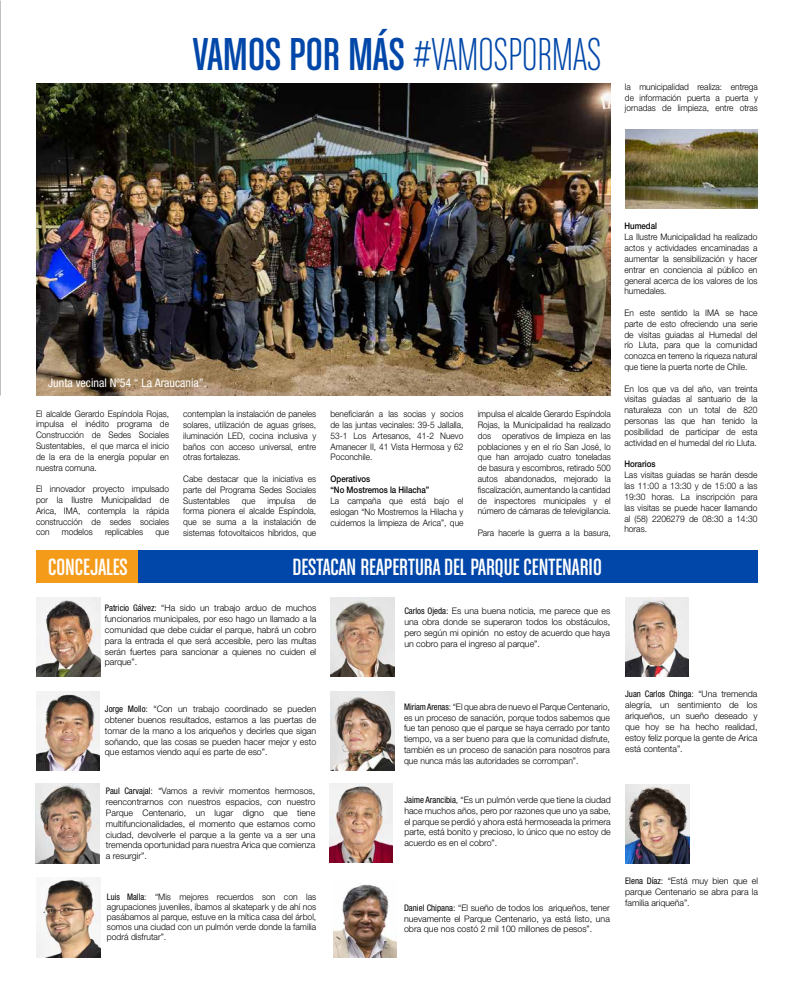
<style>
.page{position:relative;width:794px;height:993px;background:#fff}
.page>*{position:absolute;margin:0;border:0;box-sizing:border-box;transform-origin:0 0}
.t1{font:49px "Chalet Comprime Milan Eighty";color:#0047a9}
.t2{font:25px "Chalet Comprime Cologne Eighty";color:#fff}
.t3{font:condensed 12px "Helvetica Neue LT Std";color:#fff}
.t4{font:300 9px/10.8px "Helvetica Neue LT Std";color:#000;text-align:justify}
.t5{font:300 9px/10.8px "Helvetica Neue LT Std";color:#000;text-align:justify;scale:.93 1}
.t6{font:300 9px/10.8px "Helvetica Neue LT Std";color:#000;text-align:justify;scale:.94 1}
.t7{font:300 9px/10.8px "Helvetica Neue LT Std";color:#000;text-align:justify;scale:.95 1}
.t8{font:500 9px/11px "Helvetica Neue LT Std";color:#000;scale:.88 1}
.s1{font-family:"Chalet Comprime Cologne Eighty"}
.s2{font-weight:400;font-stretch:condensed}
</style>
<div class="page">
<div style="left:36px;top:550px;width:722px;height:32px;background:#0047a9"></div>
<div style="left:36px;top:550px;width:101px;height:32px;background:#f59b1a"></div>
<img style="left:0;top:0;width:1px;height:395px">
<img style="left:36px;top:83px;width:575px;height:313px">
<img style="left:37px;top:597px;width:63px;height:79px">
<img style="left:330px;top:597px;width:64px;height:79px">
<img style="left:36px;top:691px;width:64px;height:79px">
<img style="left:330px;top:691px;width:64px;height:79px">
<img style="left:36px;top:783px;width:64px;height:80px">
<img style="left:625px;top:597px;width:64px;height:79px">
<img style="left:36px;top:877px;width:64px;height:80px">
<img style="left:625px;top:784px;width:64px;height:79px">
<img style="left:330px;top:783px;width:63px;height:79px">
<img style="left:625px;top:129px;width:133px;height:80px">
<img style="left:333px;top:884px;width:64px;height:73px">
<h1 class="t1" style="left:193px;top:28px;width:410px"><span class="s1">VAMOS POR MÁS</span> #VAMOSPORMAS</h1>
<p class="t5" style="left:625px;top:81px;width:145px">la municipalidad realiza: entrega de información puerta a puerta y jornadas de limpieza, entre otras</p>
<h3 class="t3" style="left:48px;top:376px;width:160px">Junta vecinal Nº54 “ La Araucania”.</h3>
<p class="t5" style="left:36px;top:407px;width:145px">El alcalde Gerardo Espíndola Rojas, impulsa el inédito programa de Construcción de Sedes Sociales Sustentables, el que marca el inicio de la era de la energía popular en nuestra comuna.</p>
<p class="t5" style="left:36px;top:483px;width:145px">El innovador proyecto impulsado por la Ilustre Municipalidad de Arica, IMA, contempla la rápida construcción de sedes sociales con</p>
<p class="t5" style="left:183px;top:408px;width:145px">contemplan la instalación de paneles solares, utilización de aguas grises, iluminación LED, cocina inclusiva y baños con acceso universal, entre otras fortalezas.</p>
<p class="t5" style="left:183px;top:473px;width:145px">Cabe destacar que la iniciativa es parte del Programa Sedes Sociales Sustentables</p>
<p class="t5" style="left:330px;top:408px;width:145px">beneficiarán a las socias y socios de las juntas vecinales: 39-5 Jallalla, 53-1 Los Artesanos, 41-2 Nuevo Amanecer II, 41 Vista Hermosa y 62<br>Poconchile.</p>
<p class="t8" style="left:330px;top:473px;width:114px">Operativos<br>“No Mostremos la Hilacha”</p>
<p class="t5" style="left:330px;top:495px;width:145px">La campaña que está bajo el eslogan “No Mostremos la Hilacha y cuidemos la limpieza de Arica”, que</p>
<p class="t5" style="left:478px;top:408px;width:145px">impulsa el alcalde Gerardo Espíndola Rojas, la Municipalidad ha realizado dos operativos de limpieza en las poblaciones y en el río San José, lo que han arrojado cuatro toneladas de basura y escombros, retirado 500 autos abandonados, mejorado la fiscalización, aumentando la cantidad de inspectores municipales y el número de cámaras de televigilancia.</p>
<p class="t5" style="left:478px;top:527px;width:145px">Para hacerle la guerra a la basura,</p>
<p class="t5" style="left:183px;top:494px;width:145px;text-indent:124px">de forma pionera el alcalde Espíndola, que se suma a la instalación de sistemas fotovoltaicos híbridos, que</p>
<p class="t5" style="left:242px;top:494px;width:16px">que</p>
<p class="t5" style="left:267px;top:494px;width:31px">impulsa</p>
<p class="t5" style="left:62px;top:526px;width:35px">modelos</p>
<p class="t5" style="left:105px;top:526px;width:43px">replicables</p>
<p class="t5" style="left:155px;top:526px;width:16px">que</p>
<h2 class="t2" style="left:48px;top:553px;width:81px">CONCEJALES</h2>
<h2 class="t2" style="left:292px;top:553px;width:311px">DESTACAN REAPERTURA DEL PARQUE CENTENARIO</h2>
<p class="t4" style="left:105px;top:602px;width:213px"><span class="s2">Patricio Gálvez:</span> “Ha sido un trabajo arduo de muchos funcionarios municipales, por eso hago un llamado a la comunidad que debe cuidar el parque, habrá un cobro para la entrada el que será accesible, pero las multas serán fuertes para sancionar a quienes no cuiden el parque”.</p>
<p class="t4" style="left:404px;top:605px;width:207px"><span class="s2">Carlos Ojeda</span>: Es una buena noticia, me parece que es una obra donde se superaron todos los obstáculos, pero según mi opinión no estoy de acuerdo que haya un cobro para el ingreso al parque”.</p>
<p class="t4" style="left:105px;top:703px;width:213px"><span class="s2">Jorge Mollo</span>: “Con un trabajo coordinado se pueden obtener buenos resultados, estamos a las puertas de tomar de la mano a los ariqueños y decirles que sigan soñando, que las cosas se pueden hacer mejor y esto que estamos viendo aquí es parte de eso”.</p>
<p class="t7" style="left:404px;top:700px;width:218px"><span class="s2">Miriam Arenas</span>: “El que abra de nuevo el Parque Centenario, es un proceso de sanación, porque todos sabemos que fue tan penoso que el parque se haya cerrado por tanto tiempo, va a ser bueno para que la comunidad disfrute, también es un proceso de sanación para nosotros para que nunca más las autoridades se corrompan”.</p>
<p class="t4" style="left:106px;top:785px;width:211px"><span class="s2">Paul Carvajal</span>: “Vamos a revivir momentos hermosos, reencontrarnos con nuestros espacios, con nuestro Parque Centenario, un lugar digno que tiene multifuncionalidades, el momento que estamos como ciudad, devolverle el parque a la gente va a ser una tremenda oportunidad para nuestra Arica que comienza a resurgir”.</p>
<p class="t4" style="left:404px;top:793px;width:208px"><span class="s2">Jaime Arancibia</span>, “Es un pulmón verde que tiene la ciudad hace muchos años, pero por razones que uno ya sabe, el parque se perdió y ahora está hermoseada la primera parte, está bonito y precioso, lo único que no estoy de acuerdo es en el cobro”.</p>
<p class="t7" style="left:107px;top:891px;width:222px;line-height:10px"><span class="s2">Luis Malla</span>: “Mis mejores recuerdos son con las agrupaciones juveniles, íbamos al skatepark y de ahí nos pasábamos al parque, estuve en la mítica casa del árbol, somos una ciudad con un pulmón verde donde la familia podrá disfrutar”.</p>
<p class="t4" style="left:404px;top:901px;width:207px"><span class="s2">Daniel Chipana</span>: “El sueño de todos los ariqueños, tener nuevamente el Parque Centenario, ya está listo, una obra que nos costó 2 mil 100 millones de pesos”.</p>
<p class="t8" style="left:624px;top:220px;width:39px">Humedal</p>
<p class="t6" style="left:624px;top:231px;width:143px">La Ilustre Municipalidad ha realizado actos y actividades encaminadas a aumentar la sensibilización y hacer entrar en conciencia al público en general acerca de los valores de los humedales.</p>
<p class="t6" style="left:624px;top:307px;width:143px">En este sentido la IMA se hace parte de esto ofreciendo una serie de visitas guiadas al Humedal del río Lluta, para que la comunidad conozca en terreno la riqueza natural que tiene la puerta norte de Chile.</p>
<p class="t6" style="left:624px;top:382px;width:143px">En los que va del año, van treinta visitas guiadas al santuario de la naturaleza con un total de 820 personas las que han tenido la posibilidad de participar de esta actividad en el humedal del rio Lluta.</p>
<p class="t8" style="left:624px;top:458px;width:37px">Horarios</p>
<p class="t6" style="left:624px;top:469px;width:143px">Las visitas guiadas se harán desde las 11:00 a 13:30 y de 15:00 a las 19:30 horas. La inscripción para las visitas se puede hacer llamando al (58) 2206279 de 08:30 a 14:30 horas.</p>
<p class="t4" style="left:625px;top:688px;width:134px"><span class="s2">Juan Carlos Chinga</span>: “Una tremenda alegría, un sentimiento de los ariqueños, un sueño deseado y que hoy se ha hecho realidad, estoy feliz porque la gente de Arica está contenta”.</p>
<p class="t4" style="left:625px;top:875px;width:134px"><span class="s2">Elena Díaz</span>: “Está muy bien que el parque Centenario se abra para la familia ariqueña”.</p>
</div>
